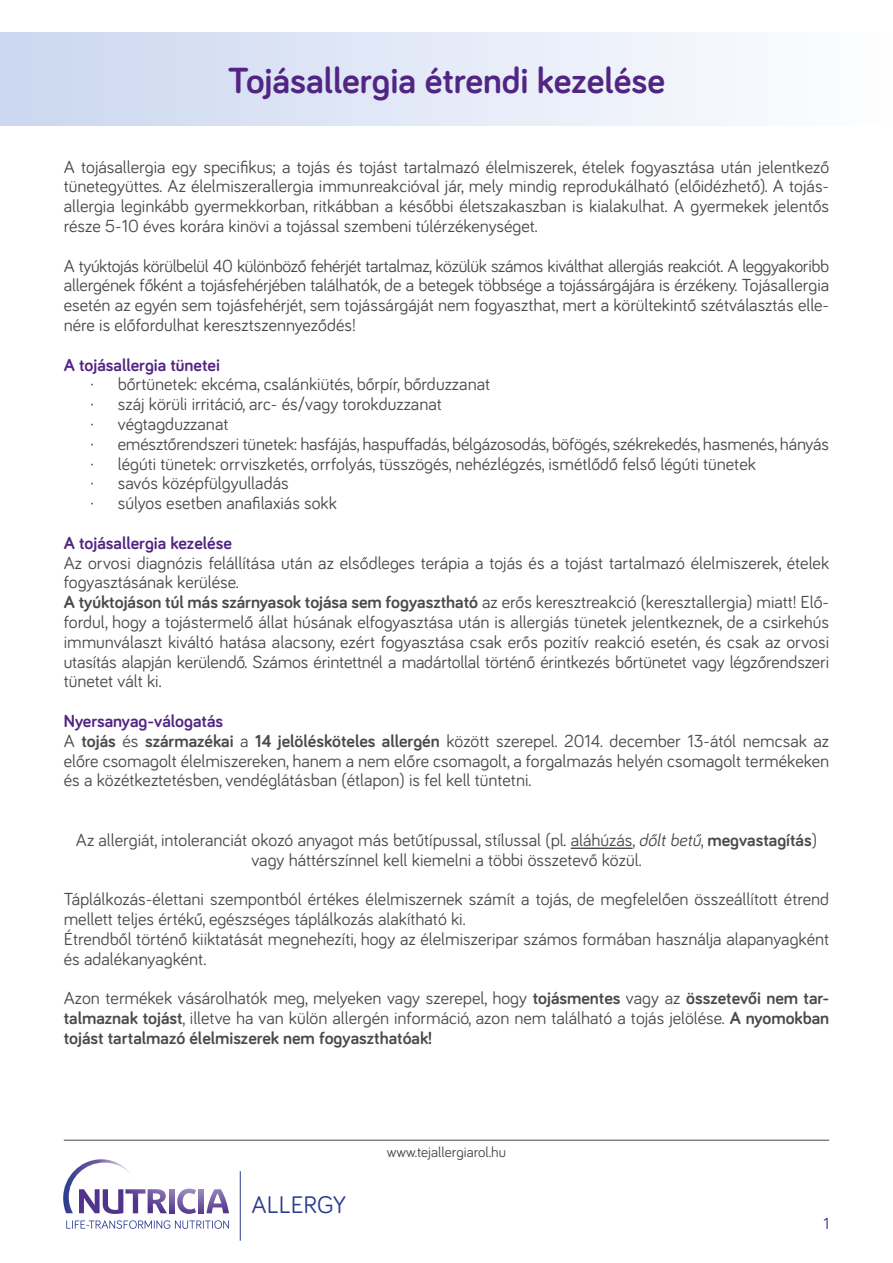
<style>
.page{position:relative;width:893px;height:1263px;background:#fff}
.page>*{position:absolute;margin:0;border:0;box-sizing:border-box;transform-origin:0 0}
.t1{font:700 37.5px "Bariol";color:#522583}
.t2{font:24.75px "Bariol";color:#2b3c90}
.t3{font:18px/19.8px "Bariol";color:#4a4a49}
.t4{font:700 18px "Bariol";color:#522583}
.t5{font:16.5px "Bariol";color:#2d2e87}
.t6{font:15px "Bariol";color:#4a4a49}
.s1{font-weight:700}
.s2{font-weight:700;color:#522583}
.s3{font-style:italic}
</style>
<div class="page">
<hr style="left:64px;top:1140px;width:765px;height:1px;background:#4a4a49">
<svg style="left:199px;top:1189px;width:5px;height:24px"></svg>
<svg style="left:206px;top:1189px;width:23px;height:24px"></svg>
<svg style="left:177px;top:1188px;width:19px;height:26px"></svg>
<svg style="left:169px;top:1189px;width:5px;height:24px"></svg>
<svg style="left:66px;top:1220px;width:163px;height:9px"></svg>
<svg style="left:63px;top:1159px;width:104px;height:55px"></svg>
<hr style="left:240px;top:1171px;width:1px;height:70px;background:#2b3c90">
<div style="left:0;top:32px;width:893px;height:94px;background:linear-gradient(to right,#cbd7f0,#fefeff)"></div>
<hr style="left:571px;top:848px;width:61px;height:1px;background:#000">
<h1 class="t1" style="left:228px;top:55px;width:439px">Tojásallergia étrendi kezelése</h1>
<p class="t3" style="left:64px;top:156px;width:767px;text-align:justify">A tojásallergia egy specifikus; a tojás és tojást tartalmazó élelmiszerek, ételek fogyasztása után jelentkező tünetegyüttes. Az élelmiszerallergia immunreakcióval jár, mely mindig reprodukálható (előidézhető). A tojás&shy;allergia leginkább gyermekkorban, ritkábban a későbbi életszakaszban is kialakulhat. A gyermekek jelentős része 5-10 éves korára kinövi a tojással szembeni túlérzékenységet.</p>
<p class="t3" style="left:64px;top:255px;width:767px;text-align:justify">A tyúktojás körülbelül 40 különböző fehérjét tartalmaz, közülük számos kiválthat allergiás reakciót. A leggyakoribb allergének főként a tojásfehérjében találhatók, de a betegek többsége a tojássárgájára is érzékeny. Tojásallergia esetén az egyén sem tojásfehérjét, sem tojássárgáját nem fogyaszthat, mert a körültekintő szétválasztás elle&shy;nére is előfordulhat keresztszennyeződés!</p>
<p class="t4" style="left:64px;top:352px;width:158px">A tojásallergia tünetei</p>
<p class="t3" style="left:91px;top:374px;width:740px">· bőrtünetek: ekcéma, csalánkiütés, bőrpír, bőrduzzanat<br>· száj körüli irritáció, arc- és/vagy torokduzzanat<br>· végtagduzzanat<br>· emésztőrendszeri tünetek: hasfájás, haspuffadás, bélgázosodás, böfögés, székrekedés, hasmenés, hányás · légúti tünetek: orrviszketés, orrfolyás, tüsszögés, nehézlégzés, ismétlődő felső légúti tünetek<br>· savós középfülgyulladás<br>· súlyos esetben anafilaxiás sokk</p>
<p class="t4" style="left:64px;top:530px;width:170px">A tojásallergia kezelése</p>
<p class="t3" style="left:64px;top:552px;width:767px">Az orvosi diagnózis felállítása után az elsődleges terápia a tojás és a tojást tartalmazó élelmiszerek, ételek fogyasztásának kerülése.<br><span class="s1">A tyúktojáson túl más szárnyasok tojása sem fogyasztható</span> az erős keresztreakció (keresztallergia) miatt! Elő&shy;fordul, hogy a tojástermelő állat húsának elfogyasztása után is allergiás tünetek jelentkeznek, de a csirkehús immunválaszt kiváltó hatása alacsony, ezért fogyasztása csak erős pozitív reakció esetén, és csak az orvosi utasítás alapján kerülendő. Számos érintettnél a madártollal történő érintkezés bőrtünetet vagy légzőrendszeri tünetet vált ki.</p>
<p class="t3" style="left:64px;top:710px;width:767px"><span class="s2">Nyersanyag-válogatás<br></span>A <span class="s1">tojás</span> és <span class="s1">származékai</span> a <span class="s1">14 jelölésköteles allergén</span> között szerepel. 2014. december 13-ától nemcsak az előre csomagolt élelmiszereken, hanem a nem előre csomagolt, a forgalmazás helyén csomagolt termékeken és a közétkeztetésben, vendéglátásban (étlapon) is fel kell tüntetni.</p>
<p class="t3" style="left:76px;top:829px;width:742px;text-align:center">Az allergiát, intoleranciát okozó anyagot más betűtípussal, stílussal (pl. aláhúzás, <span class="s3">dőlt betű</span>, <span class="s1">megvastagítás</span>) vagy háttérszínnel kell kiemelni a többi összetevő közül.</p>
<p class="t3" style="left:64px;top:888px;width:767px">Táplálkozás-élettani szempontból értékes élelmiszernek számít a tojás, de megfelelően összeállított étrend mellett teljes értékű, egészséges táplálkozás alakítható ki.<br>Étrendből történő kiiktatását megnehezíti, hogy az élelmiszeripar számos formában használja alapanyagként és adalékanyagként.</p>
<p class="t3" style="left:64px;top:987px;width:767px;text-align:justify">Azon termékek vásárolhatók meg, melyeken vagy szerepel, hogy <span class="s1">tojásmentes</span> vagy az <span class="s1">összetevői nem tar&shy;talmaznak tojást</span>, illetve ha van külön allergén információ, azon nem található a tojás jelölése. <span class="s1">A nyomokban tojást tartalmazó élelmiszerek nem fogyaszthatóak!</span></p>
<h2 class="t2" style="left:252px;top:1188px;width:96px">ALLERGY</h2>
<p class="t6" style="left:387px;top:1142px;width:121px">www.tejallergiarol.hu</p>
<p class="t5" style="left:823px;top:1212px;width:7px">1</p>
</div>
